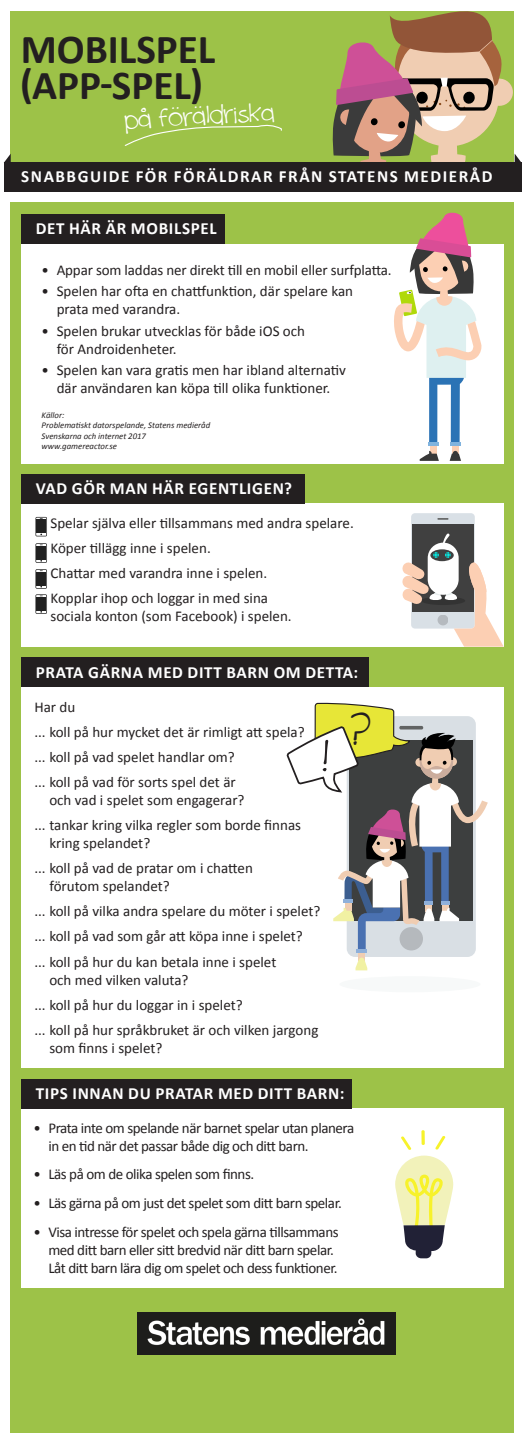
<style>
.page{position:relative;width:525px;height:1445px;background:#fff}
.page>*{position:absolute;margin:0;border:0;box-sizing:border-box;transform-origin:0 0}
.t1{font:45.25px "cinnamoncake";color:#231f20}
.t2{font:700 41.25px/36.2px "Calibri";color:#231f20}
.t3{font:26.5px "cinnamoncake";color:#fff}
.t4{font:700 17px "Calibri";letter-spacing:.04em;color:#fff}
.t5{font:700 17px "Calibri";letter-spacing:.09em;color:#fff}
.t6{font:15px/18px "Calibri";color:#231f20}
.t7{font:15px/18px "Calibri";letter-spacing:-.03em;color:#231f20}
.t8{font:italic 8.75px "Calibri";color:#231f20}
</style>
<div class="page">
<div style="left:11px;top:11px;width:503px;height:180px;background:#9dc248"></div>
<div style="left:485px;top:78px;width:28px;height:28px;background:#f0cdb2;border-radius:50%"></div>
<svg style="left:332px;top:11px;width:171px;height:151px"></svg>
<div style="left:4px;top:162px;width:517px;height:29px;background:#231f20"></div>
<svg style="left:4px;top:154px;width:7px;height:8px"></svg>
<svg style="left:514px;top:154px;width:7px;height:8px"></svg>
<div style="left:11px;top:202px;width:503px;height:1229px;background:#9dc248"></div>
<div style="left:21px;top:214px;width:203px;height:30px;background:#231f20"></div>
<div style="left:21px;top:244px;width:482px;height:219px;background:#fff"></div>
<svg style="left:124px;top:124px;width:158px;height:22px"></svg>
<div style="left:21px;top:687px;width:482px;height:380px;background:#fff"></div>
<div style="left:21px;top:657px;width:348px;height:30px;background:#231f20"></div>
<div style="left:339px;top:976px;width:141px;height:16px;background:#f7f9f9;border-radius:50%"></div>
<div style="left:358px;top:952px;width:6px;height:9px;background:#f0cdb2"></div>
<hr style="left:356px;top:948px;width:10px;height:4px;background:#8fb0da">
<svg style="left:355px;top:957px;width:12px;height:13px"></svg>
<svg style="left:286px;top:702px;width:201px;height:249px"></svg>
<img style="left:138px;top:1312px;width:257px;height:41px">
<div style="left:21px;top:503px;width:482px;height:144px;background:#fff"></div>
<div style="left:21px;top:474px;width:284px;height:29px;background:#231f20"></div>
<div style="left:411px;top:513px;width:63px;height:115px;background:#d9e0e6;border-radius:4px"></div>
<div style="left:412px;top:524px;width:61px;height:88px;background:#404040"></div>
<svg style="left:443px;top:533px;width:6px;height:9px"></svg>
<svg style="left:427px;top:542px;width:31px;height:52px"></svg>
<svg style="left:430px;top:549px;width:23px;height:12px"></svg>
<svg style="left:402px;top:552px;width:101px;height:94px"></svg>
<div style="left:437px;top:614px;width:11px;height:11px;background:#b5babf;border-radius:5px"></div>
<div style="left:21px;top:1108px;width:482px;height:179px;background:#fff"></div>
<div style="left:21px;top:1078px;width:330px;height:30px;background:#231f20"></div>
<svg style="left:395px;top:1155px;width:58px;height:103px"></svg>
<hr style="left:421px;top:1130px;width:3px;height:14px;background:#f7f22b">
<svg style="left:435px;top:1136px;width:10px;height:13px"></svg>
<svg style="left:401px;top:1136px;width:10px;height:13px"></svg>
<svg style="left:394px;top:212px;width:88px;height:249px"></svg>
<svg style="left:35px;top:517px;width:12px;height:19px"></svg>
<svg style="left:35px;top:543px;width:12px;height:20px"></svg>
<svg style="left:35px;top:569px;width:12px;height:19px"></svg>
<svg style="left:35px;top:594px;width:12px;height:20px"></svg>
<p class="t2" style="left:20px;top:31px;width:197px">MOBILSPEL (APP-SPEL)</p>
<p class="t3" style="left:124px;top:104px;width:152px;rotate:-3deg">på föräldriska</p>
<p class="t5" style="left:21px;top:165px;width:472px">SNABBGUIDE FÖR FÖRÄLDRAR FRÅN STATENS MEDIERÅD</p>
<p class="t4" style="left:36px;top:218px;width:182px">DET HÄR ÄR MOBILSPEL</p>
<p class="t6" style="left:42px;top:261px;width:351px">• Appar som laddas ner direkt till en mobil eller surfplatta.</p>
<p class="t6" style="left:57px;top:282px;width:298px;text-indent:-15px">• Spelen har ofta en chattfunktion, där spelare kan prata med varandra.</p>
<p class="t6" style="left:57px;top:322px;width:250px;text-indent:-15px">• Spelen brukar utvecklas för både iOS och för Androidenheter.</p>
<p class="t6" style="left:42px;top:361px;width:306px;text-align:center">• Spelen kan vara gratis men har ibland alternativ där användaren kan köpa till olika funktioner.</p>
<p class="t8" style="left:42px;top:409px;width:24px">Källor:</p>
<p class="t8" style="left:42px;top:419px;width:170px">Problematiskt datorspelande, Statens medieråd</p>
<p class="t8" style="left:42px;top:430px;width:106px">Svenskarna och internet 2017</p>
<p class="t8" style="left:42px;top:440px;width:77px">www.gamereactor.se</p>
<p class="t4" style="left:36px;top:477px;width:258px">VAD GÖR MAN HÄR EGENTLIGEN?</p>
<p class="t6" style="left:50px;top:514px;width:304px">Spelar själva eller tillsammans med andra spelare.</p>
<p class="t6" style="left:50px;top:539px;width:162px">Köper tillägg inne i spelen.</p>
<p class="t6" style="left:50px;top:564px;width:218px">Chattar med varandra inne i spelen.</p>
<p class="t6" style="left:50px;top:589px;width:243px">Kopplar ihop och loggar in med sina sociala konton (som Facebook) i spelen.</p>
<p class="t4" style="left:36px;top:661px;width:324px">PRATA GÄRNA MED DITT BARN OM DETTA:</p>
<p class="t6" style="left:34px;top:697px;width:42px">Har du</p>
<p class="t6" style="left:34px;top:723px;width:272px">... koll på hur mycket det är rimligt att spela?</p>
<p class="t6" style="left:34px;top:748px;width:202px">... koll på vad spelet handlar om?</p>
<p class="t6" style="left:49px;top:773px;width:196px;text-indent:-15px">... koll på vad för sorts spel det är och vad i spelet som engagerar?</p>
<p class="t6" style="left:49px;top:816px;width:253px;text-indent:-15px">... tankar kring vilka regler som borde finnas kring spelandet?</p>
<p class="t6" style="left:49px;top:859px;width:205px;text-indent:-15px">... koll på vad de pratar om i chatten förutom spelandet?</p>
<p class="t6" style="left:34px;top:902px;width:287px">... koll på vilka andra spelare du möter i spelet?</p>
<p class="t6" style="left:34px;top:927px;width:270px">... koll på vad som går att köpa inne i spelet?</p>
<p class="t6" style="left:49px;top:952px;width:228px;text-indent:-15px">... koll på hur du kan betala inne i spelet och med vilken valuta?</p>
<p class="t6" style="left:34px;top:995px;width:210px">... koll på hur du loggar in i spelet?</p>
<p class="t6" style="left:49px;top:1020px;width:270px;text-indent:-15px">... koll på hur språkbruket är och vilken jargong som finns i spelet?</p>
<p class="t1" style="left:351px;top:701px;width:21px">?</p>
<p class="t4" style="left:36px;top:1082px;width:310px">TIPS INNAN DU PRATAR MED DITT BARN:</p>
<p class="t7" style="left:48px;top:1118px;width:307px;text-indent:-15px">• Prata inte om spelande när barnet spelar utan planera in en tid när det passar både dig och ditt barn.</p>
<p class="t7" style="left:33px;top:1165px;width:222px">• Läs på om de olika spelen som finns.</p>
<p class="t7" style="left:33px;top:1194px;width:310px">• Läs gärna på om just det spelet som ditt barn spelar.</p>
<p class="t7" style="left:48px;top:1222px;width:291px;text-indent:-15px">• Visa intresse för spelet och spela gärna tillsammans med ditt barn eller sitt bredvid när ditt barn spelar.<br>Låt ditt barn lära dig om spelet och dess funktioner.</p>
</div>
